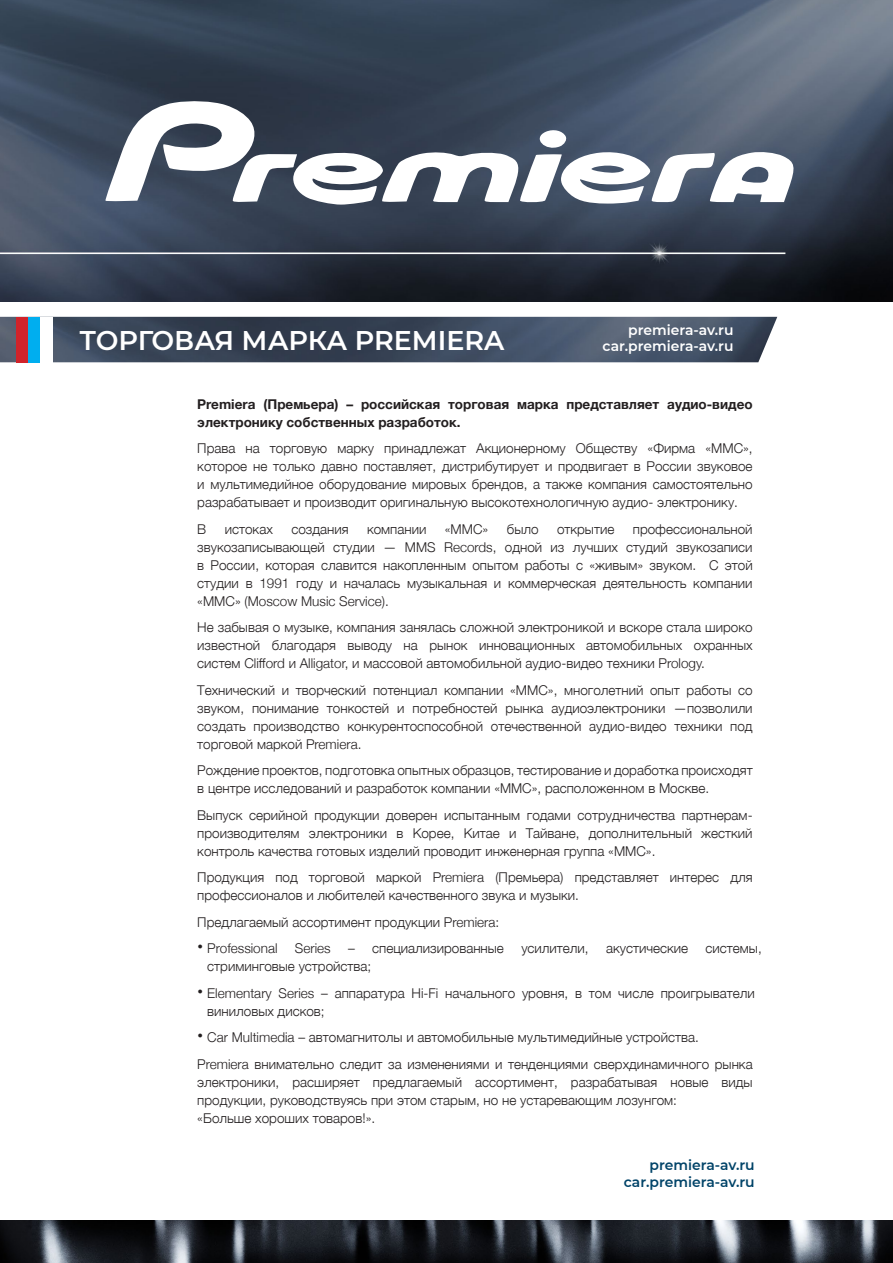
<style>
.page{position:relative;width:893px;height:1263px;background:#fff}
.page>*{position:absolute;margin:0;border:0;box-sizing:border-box;transform-origin:0 0}
.t1{font:600 27px "Montserrat";color:#fff}
.t2{font:600 13.95px "Montserrat";color:#fff}
.t3{font:600 13.95px "Montserrat";color:#004368}
.t4{font:300 13.5px/18px "Helvetica Neue";color:#231f20;text-align:justify}
.t5{font:700 13.5px/18px "Helvetica Neue";color:#231f20}
.s1{font-weight:700;font-size:22.5px}
</style>
<div class="page">
<img style="left:0;top:0;width:893px;height:302px">
<img style="left:0;top:317px;width:777px;height:45px">
<img style="left:0;top:1220px;width:893px;height:43px">
<div style="left:17px;top:317px;width:12px;height:45px;background:#d1232a"></div>
<div style="left:28px;top:317px;width:13px;height:45px;background:#00aeef"></div>
<div style="left:40px;top:317px;width:13px;height:45px;background:#fff"></div>
<svg style="left:105px;top:100px;width:691px;height:105px"></svg>
<p class="t1" style="left:79px;top:321px;width:426px">ТОРГОВАЯ МАРКА PREMIERA</p>
<p class="t2" style="left:628px;top:320px;width:107px">premiera-av.ru</p>
<p class="t2" style="left:603px;top:336px;width:132px">car.premiera-av.ru</p>
<p class="t5" style="left:197px;top:395px;width:557px">Premiera (Премьера) – российская торговая марка представляет аудио-видео электронику собственных разработок.</p>
<p class="t4" style="left:197px;top:438px;width:557px">Права на торговую марку принадлежат Акционерному Обществу «Фирма «ММС», которое не только давно поставляет, дистрибутирует и продвигает в России звуковое и мультимедийное оборудование мировых брендов, а также компания самостоятельно разрабатывает и производит оригинальную высокотехнологичную аудио- электронику.</p>
<p class="t4" style="left:197px;top:519px;width:11px">В</p>
<p class="t4" style="left:225px;top:519px;width:50px">истоках</p>
<p class="t4" style="left:291px;top:519px;width:59px">создания</p>
<p class="t4" style="left:367px;top:519px;width:61px">компании</p>
<p class="t4" style="left:445px;top:519px;width:45px">«ММС»</p>
<p class="t4" style="left:507px;top:519px;width:33px">было</p>
<p class="t4" style="left:557px;top:519px;width:59px">открытие</p>
<p class="t4" style="left:197px;top:519px;width:557px;text-indent:435px">профессиональной звукозаписывающей студии — MMS Records, одной из лучших студий звукозаписи в России, которая славится накопленным опытом работы с «живым» звуком. С этой студии в 1991 году и началась музыкальная и коммерческая деятельность компании «ММС» (Moscow Music Service).</p>
<p class="t4" style="left:197px;top:617px;width:557px">Не забывая о музыке, компания занялась сложной электроникой и вскоре стала широко известной благодаря выводу на рынок инновационных автомобильных охранных систем Clifford и Alligator, и массовой автомобильной аудио-видео техники Prology.</p>
<p class="t4" style="left:197px;top:680px;width:557px">Технический и творческий потенциал компании «ММС», многолетний опыт работы со звуком, понимание тонкостей и потребностей рынка аудиоэлектроники —позволили создать производство конкурентоспособной отечественной аудио-видео техники под торговой маркой Premiera.</p>
<p class="t4" style="left:197px;top:760px;width:557px">Рождение проектов, подготовка опытных образцов, тестирование и доработка происходят в центре исследований и разработок компании «MMC», расположенном в Москве.</p>
<p class="t4" style="left:197px;top:805px;width:557px">Выпуск серийной продукции доверен испытанным годами сотрудничества партнерам&shy;производителям электроники в Корее, Китае и Тайване, дополнительный жесткий контроль качества готовых изделий проводит инженерная группа «ММС».</p>
<p class="t4" style="left:197px;top:867px;width:557px">Продукция под торговой маркой Premiera (Премьера) представляет интерес для профессионалов и любителей качественного звука и музыки.</p>
<p class="t4" style="left:197px;top:912px;width:303px">Предлагаемый ассортимент продукции Premiera:</p>
<p class="t4" style="left:197px;top:938px;width:82px"><span class="s1">·</span> Professional</p>
<p class="t4" style="left:295px;top:938px;width:37px">Series</p>
<p class="t4" style="left:348px;top:938px;width:157px">– специализированные</p>
<p class="t4" style="left:521px;top:938px;width:69px">усилители,</p>
<p class="t4" style="left:606px;top:938px;width:84px">акустические</p>
<p class="t4" style="left:706px;top:938px;width:58px">системы,</p>
<p class="t4" style="left:207px;top:956px;width:165px">стриминговые устройства;</p>
<p class="t4" style="left:207px;top:983px;width:549px;text-indent:-10px"><span class="s1">·</span> Elementary Series – аппаратура Hi-Fi начального уровня, в том числе проигрыватели виниловых дисков;</p>
<p class="t4" style="left:197px;top:1027px;width:503px"><span class="s1">·</span> Car Multimedia – автомагнитолы и автомобильные мультимедийные устройства.</p>
<p class="t4" style="left:197px;top:1054px;width:557px">Premiera внимательно следит за изменениями и тенденциями сверхдинамичного рынка электроники, расширяет предлагаемый ассортимент, разрабатывая новые виды продукции, руководствуясь при этом старым, но не устаревающим лозунгом:</p>
<p class="t4" style="left:197px;top:1108px;width:179px">«Больше хороших товаров!».</p>
<p class="t3" style="left:649px;top:1155px;width:107px">premiera-av.ru</p>
<p class="t3" style="left:624px;top:1172px;width:132px">car.premiera-av.ru</p>
</div>
